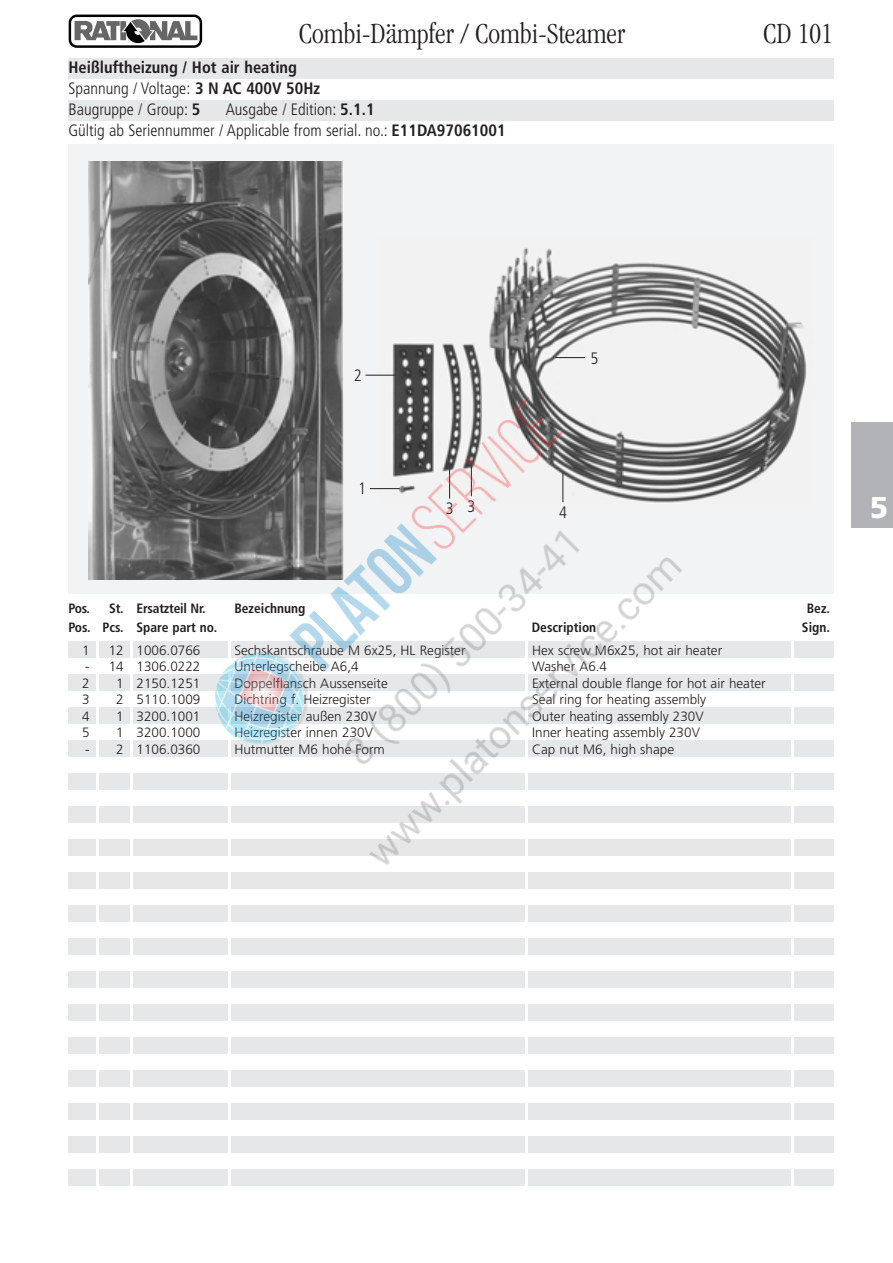
<style>
.page{position:relative;width:893px;height:1263px;background:#fff}
.page>*{position:absolute;margin:0;border:0;box-sizing:border-box;transform-origin:0 0}
.t1{font:300 condensed 30px "Garamond";color:#231f20}
.t2{font:900 30px "Frutiger";color:#fff}
.t3{font:300 condensed 16.5px "Frutiger";color:#231f20}
.t4{font:700 condensed 16.5px "Frutiger";color:#231f20}
.t5{font:300 13.5px/16.5px "Frutiger";color:#231f20}
.t6{font:700 condensed 13.5px "Frutiger";color:#231f20}
.s1{font-weight:700}
</style>
<div class="page">
<div style="left:68px;top:144px;width:766px;height:450px;background:#f2f3f4"></div>
<div style="left:68px;top:58px;width:766px;height:21px;background:#e6e7e9"></div>
<div style="left:68px;top:100px;width:766px;height:21px;background:#e6e7e9"></div>
<div style="left:69px;top:15px;width:133px;height:33px;border:2px solid #000;border-radius:7px"></div>
<svg style="left:75px;top:19px;width:122px;height:24px"></svg>
<div style="left:851px;top:422px;width:41px;height:106px;background:#b2b3b7"></div>
<div style="left:68px;top:641px;width:766px;height:16px;background:#e6e7e9"></div>
<div style="left:68px;top:674px;width:766px;height:16px;background:#e6e7e9"></div>
<div style="left:68px;top:707px;width:766px;height:16px;background:#e6e7e9"></div>
<div style="left:68px;top:740px;width:766px;height:16px;background:#e6e7e9"></div>
<div style="left:68px;top:773px;width:766px;height:16px;background:#e6e7e9"></div>
<div style="left:68px;top:806px;width:766px;height:16px;background:#e6e7e9"></div>
<div style="left:68px;top:839px;width:766px;height:16px;background:#e6e7e9"></div>
<div style="left:68px;top:872px;width:766px;height:16px;background:#e6e7e9"></div>
<div style="left:68px;top:905px;width:766px;height:16px;background:#e6e7e9"></div>
<div style="left:68px;top:938px;width:766px;height:16px;background:#e6e7e9"></div>
<div style="left:68px;top:971px;width:766px;height:16px;background:#e6e7e9"></div>
<div style="left:68px;top:1004px;width:766px;height:16px;background:#e6e7e9"></div>
<div style="left:68px;top:1037px;width:766px;height:16px;background:#e6e7e9"></div>
<div style="left:68px;top:1070px;width:766px;height:16px;background:#e6e7e9"></div>
<div style="left:68px;top:1103px;width:766px;height:16px;background:#e6e7e9"></div>
<div style="left:68px;top:1136px;width:766px;height:16px;background:#e6e7e9"></div>
<div style="left:68px;top:1169px;width:766px;height:16px;background:#e6e7e9"></div>
<hr style="left:96px;top:640px;width:2px;height:567px;background:#fff">
<hr style="left:130px;top:640px;width:2px;height:567px;background:#fff">
<hr style="left:228px;top:640px;width:2px;height:567px;background:#fff">
<hr style="left:526px;top:640px;width:2px;height:567px;background:#fff">
<hr style="left:791px;top:640px;width:2px;height:567px;background:#fff">
<img style="left:392px;top:247px;width:415px;height:250px">
<hr style="left:555px;top:357px;width:30px;height:1px;background:#231f20">
<img style="left:89px;top:161px;width:254px;height:419px">
<img style="left:179px;top:364px;width:535px;height:525px">
<h1 class="t1" style="left:299px;top:22px;width:328px">Combi-Dämpfer / Combi-Steamer</h1>
<h1 class="t1" style="left:763px;top:22px;width:71px">CD 101</h1>
<p class="t3" style="left:68px;top:82px;width:253px">Spannung / Voltage: <span class="s1">3 N AC 400V 50Hz</span></p>
<p class="t3" style="left:68px;top:124px;width:438px">Gültig ab Seriennummer / Applicable from serial. no.: <span class="s1">E11DA97061001</span></p>
<p class="t4" style="left:68px;top:61px;width:230px">Heißluftheizung / Hot air heating</p>
<p class="t3" style="left:68px;top:103px;width:133px">Baugruppe / Group: <span class="s1">5</span></p>
<p class="t3" style="left:226px;top:103px;width:150px">Ausgabe / Edition: <span class="s1">5.1.1</span></p>
<p class="t3" style="left:353px;top:368px;width:9px">2</p>
<p class="t3" style="left:358px;top:482px;width:9px">1</p>
<p class="t3" style="left:590px;top:351px;width:9px">5</p>
<p class="t3" style="left:446px;top:501px;width:31px">3 3</p>
<p class="t3" style="left:559px;top:506px;width:9px">4</p>
<p class="t6" style="left:68px;top:603px;width:23px">Pos.</p>
<p class="t6" style="left:109px;top:603px;width:98px">St. Ersatzteil Nr.</p>
<p class="t6" style="left:234px;top:603px;width:73px">Bezeichnung</p>
<p class="t6" style="left:806px;top:603px;width:25px">Bez.</p>
<p class="t6" style="left:68px;top:622px;width:150px">Pos. Pcs. Spare part no.</p>
<p class="t6" style="left:531px;top:622px;width:66px">Description</p>
<p class="t6" style="left:802px;top:622px;width:30px">Sign.</p>
<p class="t5" style="left:136px;top:643px;width:65px">1006.0766</p>
<p class="t5" style="left:234px;top:643px;width:232px">Sechskantschraube M 6x25, HL Register</p>
<p class="t5" style="left:532px;top:643px;width:191px">Hex screw M6x25, hot air heater</p>
<p class="t5" style="left:136px;top:659px;width:65px">1306.0222</p>
<p class="t5" style="left:234px;top:659px;width:126px">Unterlegscheibe A6,4</p>
<p class="t5" style="left:532px;top:659px;width:76px">Washer A6.4</p>
<p class="t5" style="left:136px;top:676px;width:65px">2150.1251</p>
<p class="t5" style="left:234px;top:676px;width:155px">Doppelflansch Aussenseite</p>
<p class="t5" style="left:532px;top:676px;width:235px">External double flange for hot air heater</p>
<p class="t5" style="left:136px;top:692px;width:65px">5110.1009</p>
<p class="t5" style="left:234px;top:692px;width:138px">Dichtring f. Heizregister</p>
<p class="t5" style="left:532px;top:692px;width:175px">Seal ring for heating assembly</p>
<p class="t5" style="left:136px;top:709px;width:65px">3200.1001</p>
<p class="t5" style="left:234px;top:709px;width:144px">Heizregister außen 230V</p>
<p class="t5" style="left:532px;top:709px;width:173px">Outer heating assembly 230V</p>
<p class="t5" style="left:136px;top:725px;width:65px">3200.1000</p>
<p class="t5" style="left:234px;top:725px;width:140px">Heizregister innen 230V</p>
<p class="t5" style="left:532px;top:725px;width:169px">Inner heating assembly 230V</p>
<p class="t5" style="left:136px;top:742px;width:65px">1106.0360</p>
<p class="t5" style="left:234px;top:742px;width:152px">Hutmutter M6 hohe Form</p>
<p class="t5" style="left:532px;top:742px;width:143px">Cap nut M6, high shape</p>
<p class="t5" style="left:82px;top:643px;width:9px">1</p>
<p class="t5" style="left:109px;top:643px;width:17px">12</p>
<p class="t5" style="left:82px;top:659px;width:43px">- 14<br>2</p>
<p class="t5" style="left:116px;top:676px;width:9px">1</p>
<p class="t5" style="left:82px;top:692px;width:9px">3</p>
<p class="t5" style="left:116px;top:692px;width:9px">2</p>
<p class="t5" style="left:82px;top:709px;width:9px">4</p>
<p class="t5" style="left:116px;top:709px;width:9px">1</p>
<p class="t5" style="left:82px;top:725px;width:9px">5</p>
<p class="t5" style="left:116px;top:725px;width:9px">1</p>
<p class="t5" style="left:85px;top:742px;width:40px">- 2</p>
<h1 class="t2" style="left:869px;top:495px;width:20px">5</h1>
</div>
